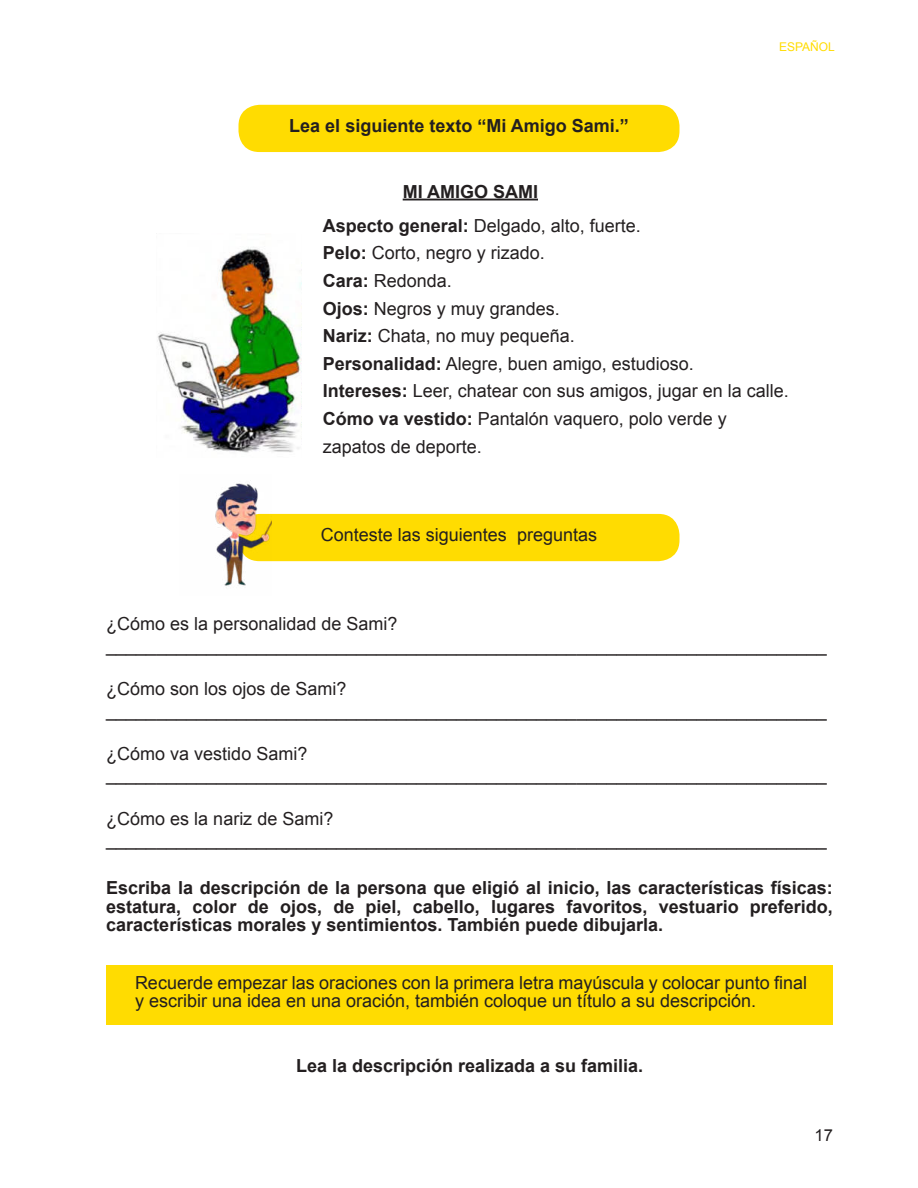
<style>
.page{position:relative;width:918px;height:1188px;background:#fff}
.page>*{position:absolute;margin:0;border:0;box-sizing:border-box;transform-origin:0 0}
.t1{font:18px/27.6px "Arial";color:#231f20}
.t2{font:700 18px/18.6px "Arial";color:#231f20}
.t3{font:16.5px "Arial";color:#231f20}
.t4{font:12px "Arial";color:#ffdc01}
.s1{font-weight:400}
.s2{font-weight:700}
</style>
<div class="page">
<div style="left:238px;top:105px;width:442px;height:47px;background:#ffdc01;border-radius:21px"></div>
<div style="left:238px;top:514px;width:442px;height:47px;background:#ffdc01;border-radius:21px"></div>
<img style="left:215px;top:483px;width:57px;height:103px">
<hr style="left:403px;top:199px;width:135px;height:1px;background:#231f20">
<img style="left:157px;top:247px;width:144px;height:206px">
<div style="left:106px;top:966px;width:727px;height:59px;background:#ffdc01"></div>
<p class="t2" style="left:289px;top:117px;width:341px">Lea el siguiente texto “Mi Amigo Sami.”</p>
<p class="t4" style="left:779px;top:43px;width:57px">ESPAÑOL</p>
<p class="t2" style="left:323px;top:174px;width:320px;line-height:34.2px;text-indent:80px">MI AMIGO SAMI<br>Aspecto general: <span class="s1">Delgado, alto, fuerte.</span></p>
<p class="t1" style="left:323px;top:241px;width:468px"><span class="s2">Pelo:</span> Corto, negro y rizado.<br><span class="s2">Cara:</span> Redonda.<br><span class="s2">Ojos:</span> Negros y muy grandes.<br><span class="s2">Nariz:</span> Chata, no muy pequeña.<br><span class="s2">Personalidad:</span> Alegre, buen amigo, estudioso.<br><span class="s2">Intereses:</span> Leer, chatear con sus amigos, jugar en la calle.<br><span class="s2">Cómo va vestido:</span> Pantalón vaquero, polo verde y zapatos de deporte.</p>
<p class="t1" style="left:321px;top:523px;width:278px">Conteste las siguientes preguntas</p>
<p class="t1" style="left:106px;top:615px;width:722px;line-height:21.6px">¿Cómo es la personalidad de Sami? ________________________________________________________________________</p>
<p class="t1" style="left:106px;top:680px;width:722px;line-height:21.6px">¿Cómo son los ojos de Sami? ________________________________________________________________________</p>
<p class="t1" style="left:106px;top:744px;width:722px;line-height:21.6px">¿Cómo va vestido Sami? ________________________________________________________________________</p>
<p class="t1" style="left:106px;top:809px;width:722px;line-height:21.6px">¿Cómo es la nariz de Sami? ________________________________________________________________________</p>
<p class="t2" style="left:106px;top:879px;width:728px;text-align:justify">Escriba la descripción de la persona que eligió al inicio, las características físicas: estatura, color de ojos, de piel, cabello, lugares favoritos, vestuario preferido, características morales y sentimientos. También puede dibujarla.</p>
<p class="t1" style="left:135px;top:973px;width:674px;line-height:18.6px">Recuerde empezar las oraciones con la primera letra mayúscula y colocar punto final y escribir una idea en una oración, también coloque un título a su descripción.</p>
<p class="t2" style="left:296px;top:1057px;width:349px">Lea la descripción realizada a su familia.</p>
<p class="t3" style="left:815px;top:1129px;width:20px">17</p>
</div>
